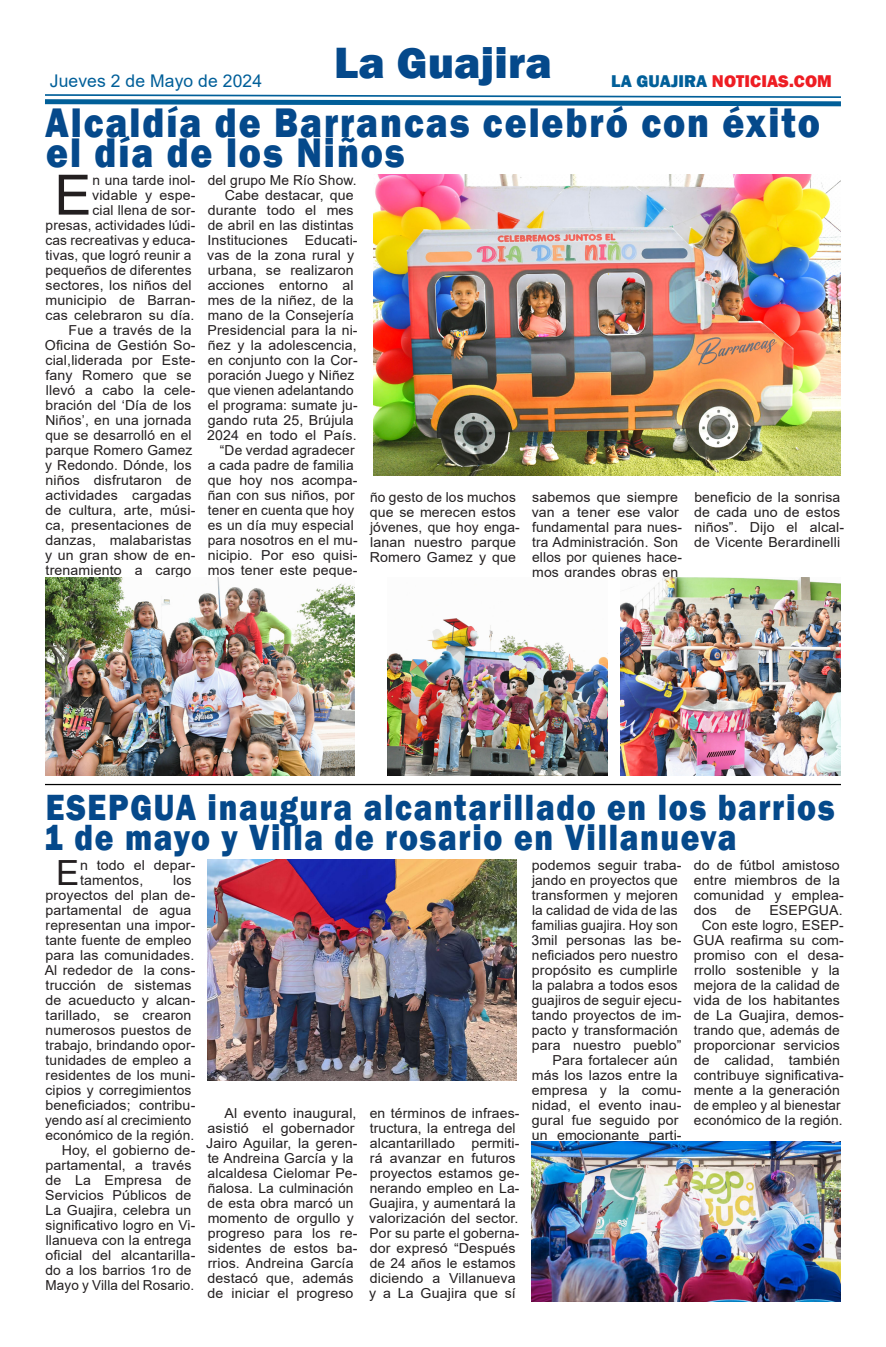
<style>
.page{position:relative;width:886px;height:1347px;background:#fff}
.page>*{position:absolute;margin:0;border:0;box-sizing:border-box;transform-origin:0 0}
.CUREPO_PARRAFO_CON_S{font:55.62px "Arial";color:#231f20}
.t1{font:800 45px "Franklin Gothic";letter-spacing:.005em;color:#05498b}
.TITULARES{font:800 42.5px "Franklin Gothic";letter-spacing:.05em;color:#05498b;scale:.88 1}
.TITULARES-2{font:800 37.5px/30px "Franklin Gothic";letter-spacing:.055em;color:#05498b;scale:.85 1}
.CUREPO_PARRAFO_CON_S-2{font:34.75px "Arial";color:#231f20}
.t2{font:800 17.5px "Franklin Gothic";letter-spacing:.005em;color:#ee1d23}
.t3{font:17.5px "Arial";letter-spacing:.005em;color:#015f99}
.CUREPO_PARRAFO_CON_S-3{font:13.75px/15px "Arial";letter-spacing:.01em;color:#231f20}
.s1{color:#015f99}
</style>
<div class="page">
<svg style="left:45px;top:94px;width:796px;height:13px"></svg>
<hr style="left:45px;top:784px;width:796px;height:1px;background:#000">
<img style="left:374px;top:175px;width:467px;height:300px">
<img style="left:45px;top:577px;width:309px;height:198px">
<img style="left:620px;top:577px;width:220px;height:198px">
<img style="left:387px;top:618px;width:220px;height:157px">
<img style="left:207px;top:859px;width:310px;height:221px">
<img style="left:531px;top:1141px;width:309px;height:160px">
<p class="t1" style="left:334px;top:34px;width:219px">La Guajira</p>
<p class="t3" style="left:50px;top:69px;width:214px">Jueves 2 de Mayo de 2024</p>
<p class="t2" style="left:611px;top:69px;width:222px"><span class="s1">LA GUAJIRA</span> NOTICIAS.COM</p>
<p class="TITULARES" style="left:45px;top:95px;width:882px">Alcaldía de Barrancas celebró con éxito</p>
<p class="TITULARES" style="left:46px;top:125px;width:409px">el día de los Niños</p>
<p class="CUREPO_PARRAFO_CON_S" style="left:54px;top:157px;width:39px">E</p>
<p class="CUREPO_PARRAFO_CON_S-3" style="left:45px;top:172px;width:152px;text-align:right">n una tarde inol&shy;vidable y espe-<br>cial llena de sor&shy;presas, actividades lúdi&shy;cas recreativas y educa&shy;tivas, que logró reunir a pequeños de diferentes sectores, los niños del municipio de Barran&shy;cas celebraron su día.<br>Fue a través de la<br>Oficina de Gestión So&shy;cial,liderada por Este&shy;fany Romero que se llevó a cabo la cele&shy;bración del ‘Día de los<br>Niños’, en una jornada que se desarrolló en el parque Romero Gamez y Redondo. Dónde, los niños disfrutaron de actividades cargadas de cultura, arte, músi&shy;ca, presentaciones de danzas, malabaristas y un gran show de en&shy;trenamiento a cargo</p>
<p class="CUREPO_PARRAFO_CON_S-3" style="left:207px;top:172px;width:152px;text-align:right">del grupo Me Río Show.<br>Cabe destacar, que durante todo el mes de abril en las distintas<br>Instituciones Educati&shy;vas de la zona rural y urbana, se realizaron acciones entorno al mes de la niñez, de la mano de la Consejería<br>Presidencial para la ni&shy;ñez y la adolescencia, en conjunto con la Cor&shy;poración Juego y Niñez que vienen adelantando el programa: sumate ju&shy;gando ruta 25, Brújula<br>2024 en todo el País. “De verdad agradecer<br>a cada padre de familia que hoy nos acompa&shy;ñan con sus niños, por tener en cuenta que hoy es un día muy especial para nosotros en el mu&shy;nicipio. Por eso quisi&shy;mos tener este peque-</p>
<p class="CUREPO_PARRAFO_CON_S-3" style="left:370px;top:490px;width:151px">ño gesto de los muchos que se merecen estos jóvenes, que hoy enga&shy;lanan nuestro parque<br>Romero Gamez y que</p>
<p class="CUREPO_PARRAFO_CON_S-3" style="left:532px;top:489px;width:152px">sabemos que siempre van a tener ese valor fundamental para nues&shy;tra Administración. Son ellos por quienes hace&shy;mos grandes obras en</p>
<p class="CUREPO_PARRAFO_CON_S-3" style="left:694px;top:489px;width:151px">beneficio de la sonrisa de cada uno de estos niños”. Dijo el alcal&shy;de Vicente Berardinelli</p>
<p class="TITULARES-2" style="left:44px;top:792px;width:931px">ESEPGUA inaugura alcantarillado en los barrios<br>1 de mayo y Villa de rosario en Villanueva</p>
<p class="CUREPO_PARRAFO_CON_S-2" style="left:56px;top:848px;width:25px">E</p>
<p class="CUREPO_PARRAFO_CON_S-3" style="left:80px;top:857px;width:117px">n todo el depar&shy;tamentos,</p>
<p class="CUREPO_PARRAFO_CON_S-3" style="left:531px;top:857px;width:152px;text-align:right">podemos seguir traba&shy;jando en proyectos que transformen y mejoren la calidad de vida de las familias guajira. Hoy son<br>3mil personas las be&shy;neficiados pero nuestro propósito es cumplirle la palabra a todos esos guajiros de seguir ejecu&shy;tando proyectos de im&shy;pacto y transformación para nuestro pueblo”<br>Para fortalecer aún más los lazos entre la empresa y la comu&shy;nidad, el evento inau&shy;gural fue seguido por un emocionante parti-</p>
<p class="CUREPO_PARRAFO_CON_S-3" style="left:694px;top:857px;width:151px">do de fútbol amistoso entre miembros de la comunidad y emplea&shy;dos</p>
<p class="CUREPO_PARRAFO_CON_S-3" style="left:45px;top:872px;width:152px;text-align:right">los<br>proyectos del plan de&shy;partamental de agua representan una impor&shy;tante fuente de empleo para las comunidades.<br>Al rededor de la cons&shy;trucción de sistemas de acueducto y alcan&shy;tarillado, se crearon numerosos puestos de trabajo, brindando opor&shy;tunidades de empleo a residentes de los muni&shy;cipios y corregimientos beneficiados; contribu&shy;yendo así al crecimiento económico de la región.<br>Hoy, el gobierno de&shy;partamental, a través de La Empresa de<br>Servicios Públicos de<br>La Guajira, celebra un significativo logro en Vi&shy;llanueva con la entrega oficial del alcantarilla&shy;do a los barrios 1ro de<br>Mayo y Villa del Rosario.</p>
<p class="CUREPO_PARRAFO_CON_S-3" style="left:693px;top:902px;width:152px;text-align:right">ESEPGUA.<br>Con este logro, ESEP-<br>GUA reafirma su com&shy;promiso con el desa&shy;rrollo sostenible y la mejora de la calidad de vida de los habitantes de La Guajira, demos&shy;trando que, además de proporcionar servicios de calidad, también contribuye significativa&shy;mente a la generación de empleo y al bienestar económico de la región.</p>
<p class="CUREPO_PARRAFO_CON_S-3" style="left:735px;top:902px;width:17px">de</p>
<p class="CUREPO_PARRAFO_CON_S-3" style="left:206px;top:1105px;width:153px;text-indent:18px">Al evento inaugural, asistió el gobernador<br>Jairo Aguilar, la geren&shy;te Andreina García y la alcaldesa Cielomar Pe&shy;ñalosa. La culminación de esta obra marcó un momento de orgullo y progreso para los re&shy;sidentes de estos ba&shy;rrios. Andreina García destacó que, además de iniciar el progreso</p>
<p class="CUREPO_PARRAFO_CON_S-3" style="left:369px;top:1105px;width:152px">en términos de infraes&shy;tructura, la entrega del alcantarillado permiti&shy;rá avanzar en futuros proyectos estamos ge&shy;nerando empleo en La-<br>Guajira, y aumentará la valorización del sector.<br>Por su parte el goberna&shy;dor expresó “Después de 24 años le estamos diciendo a Villanueva y a La Guajira que sí</p>
</div>
